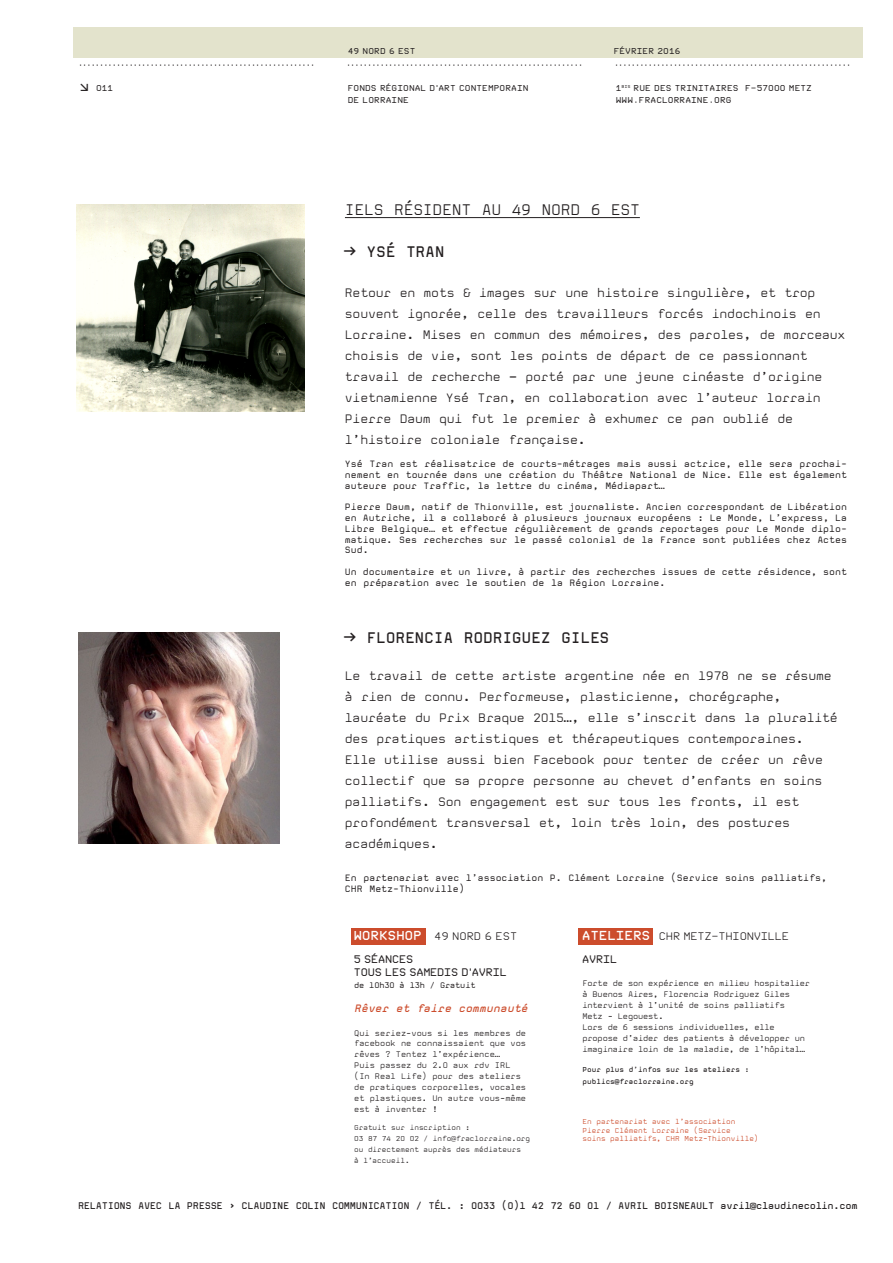
<style>
.page{position:relative;width:893px;height:1263px;background:#fff}
.page>*{position:absolute;margin:0;border:0;box-sizing:border-box;transform-origin:0 0}
.t1{font:700 15px "Mono";letter-spacing:-.02em;color:#231f20}
.t2{font:300 15px "Mono";letter-spacing:-.02em;color:#231f20}
.t3{font:300 12px/21px "Mono";letter-spacing:-.02em;color:#231f20}
.t4{font:italic 700 10.5px "Mono";color:#cc4c2c}
.t5{font:700 9.6px/12.3px "FRAC";letter-spacing:-.025em;color:#231f20}
.t6{font:500 9.6px "FRAC";letter-spacing:-.02em;color:#231f20}
.t7{font:500 9.6px "FRAC";color:#231f20}
.t8{font:700 9.45px "Mono";letter-spacing:-.035em;color:#231f20}
.t9{font:9px/10.8px "Mono";color:#231f20;text-align:justify}
.t10{font:300 7.95px/10.9px "Mono";letter-spacing:-.02em;color:#231f20}
.t11{font:300 7.95px/10.9px "Mono";color:#231f20}
.t12{font:7.95px "Mono";letter-spacing:-.02em;color:#231f20}
.t13{font:700 7.5px/12px "FRAC";letter-spacing:.02em;color:#231f20}
.t14{font:300 7.05px/10.9px "Mono";color:#231f20}
.t15{font:300 7.05px/8.4px "Mono";color:#cc4c2c}
.t16{font:700 7.05px/11.4px "Mono";color:#231f20}
.s1{font-size:12px}
.s2{font-family:"FRAC"}
.s3{font-weight:800;font-size:11.4px;color:#fff}
</style>
<div class="page">
<div style="left:74px;top:28px;width:789px;height:30px;background:#e3e3cc"></div>
<hr style="left:345px;top:217px;width:295px;height:1px;background:#231f20">
<div style="left:77px;top:204px;width:228px;height:212px;background:linear-gradient(to right,#fff,#fff)"></div>
<img style="left:77px;top:204px;width:228px;height:207px">
<img style="left:78px;top:632px;width:202px;height:211px">
<div style="left:351px;top:928px;width:74px;height:16px;background:#cc4c2c"></div>
<div style="left:578px;top:928px;width:75px;height:16px;background:#cc4c2c"></div>
<p class="t13" style="left:78px;top:58px;width:239px">........................................................</p>
<p class="t13" style="left:80px;top:82px;width:35px"><span class="s1">d</span> 011</p>
<p class="t13" style="left:346px;top:46px;width:239px">49 NORD 6 EST ........................................................</p>
<p class="t13" style="left:348px;top:82px;width:182px">FONDS RÉGIONAL D’ART CONTEMPORAIN<br>DE LORRAINE</p>
<p class="t13" style="left:614px;top:46px;width:239px">FÉVRIER 2016 ........................................................</p>
<p class="t13" style="left:616px;top:82px;width:198px">1<sup>BIS</sup> RUE DES TRINITAIRES F-57000 METZ<br>WWW.FRACLORRAINE.ORG</p>
<p class="t2" style="left:345px;top:204px;width:297px">IELS RÉSIDENT AU 49 NORD 6 EST</p>
<p class="t1" style="left:345px;top:246px;width:101px"><span class="s2">m</span> YSÉ TRAN</p>
<p class="t3" style="left:345px;top:283px;width:502px">Retour en mots &amp; images sur une histoire singulière, et trop souvent ignorée, celle des travailleurs forcés indochinois en Lorraine. Mises en commun des mémoires, des paroles, de morceaux choisis de vie, sont les points de départ de ce passionnant travail de recherche – porté par une jeune cinéaste d’origine vietnamienne Ysé Tran, en collaboration avec l’auteur lorrain Pierre Daum qui fut le premier à exhumer ce pan oublié de l’histoire coloniale française.</p>
<p class="t9" style="left:345px;top:459px;width:504px">Ysé Tran est réalisatrice de courts-métrages mais aussi actrice, elle sera prochai&shy;nement en tournée dans une création du Théâtre National de Nice. Elle est également auteure pour Traffic, la lettre du cinéma, Médiapart…</p>
<p class="t9" style="left:345px;top:502px;width:504px">Pierre Daum, natif de Thionville, est journaliste. Ancien correspondant de Libération en Autriche, il a collaboré à plusieurs journaux européens : Le Monde, L’express, La Libre Belgique… et effectue régulièrement de grands reportages pour Le Monde diplo&shy;matique. Ses recherches sur le passé colonial de la France sont publiées chez Actes Sud.</p>
<p class="t9" style="left:345px;top:567px;width:504px">Un documentaire et un livre, à partir des recherches issues de cette résidence, sont en préparation avec le soutien de la Région Lorraine.</p>
<p class="t1" style="left:345px;top:631px;width:266px"><span class="s2">m</span> FLORENCIA RODRIGUEZ GILES</p>
<p class="t3" style="left:345px;top:666px;width:494px">Le travail de cette artiste argentine née en 1978 ne se résume à rien de connu. Performeuse, plasticienne, chorégraphe, lauréate du Prix Braque 2015…, elle s’inscrit dans la pluralité des pratiques artistiques et thérapeutiques contemporaines.<br>Elle utilise aussi bien Facebook pour tenter de créer un rêve collectif que sa propre personne au chevet d’enfants en soins palliatifs. Son engagement est sur tous les fronts, il est profondément transversal et, loin très loin, des postures académiques.</p>
<p class="t9" style="left:345px;top:873px;width:484px">En partenariat avec l’association P. Clément Lorraine (Service soins palliatifs,<br>CHR Metz-Thionville)</p>
<p class="t7" style="left:354px;top:932px;width:165px"><span class="s3">WORKSHOP</span> 49 NORD 6 EST</p>
<p class="t5" style="left:354px;top:954px;width:155px">5 SÉANCES<br>TOUS LES SAMEDIS D’AVRIL</p>
<p class="t12" style="left:354px;top:980px;width:123px">de 10h30 à 13h / Gratuit</p>
<p class="t4" style="left:354px;top:1002px;width:175px">Rêver et faire communauté</p>
<p class="t11" style="left:354px;top:1028px;width:174px">Qui seriez-vous si les membres de facebook ne connaissaient que vos rêves ? Tentez l’expérience…<br>Puis passez du 2.0 aux rdv IRL (In Real Life) pour des ateliers de pratiques corporelles, vocales et plastiques. Un autre vous-même est à inventer !</p>
<p class="t14" style="left:354px;top:1123px;width:178px">Gratuit sur inscription :<br>03 87 74 20 02 / info@fraclorraine.org ou directement auprès des médiateurs<br>à l’accueil.</p>
<p class="t6" style="left:582px;top:932px;width:208px"><span class="s3">ATELIERS</span> CHR METZ-THIONVILLE</p>
<p class="t5" style="left:582px;top:954px;width:37px">AVRIL</p>
<p class="t10" style="left:582px;top:979px;width:229px">Forte de son expérience en milieu hospitalier à Buenos Aires, Florencia Rodriguez Giles intervient à l’unité de soins palliatifs<br>Metz - Legouest.<br>Lors de 6 sessions individuelles, elle propose d’aider des patients à développer un imaginaire loin de la maladie, de l’hôpital…</p>
<p class="t16" style="left:582px;top:1065px;width:168px">Pour plus d’infos sur les ateliers : publics@fraclorraine.org</p>
<p class="t15" style="left:582px;top:1118px;width:178px">En partenariat avec l’association<br>Pierre Clément Lorraine (Service<br>soins palliatifs, CHR Metz-Thionville)</p>
<p class="t8" style="left:78px;top:1202px;width:781px">RELATIONS AVEC LA PRESSE &gt; CLAUDINE COLIN COMMUNICATION / TÉL. : 0033 (0)1 42 72 60 01 / AVRIL BOISNEAULT avril@claudinecolin.com</p>
</div>
